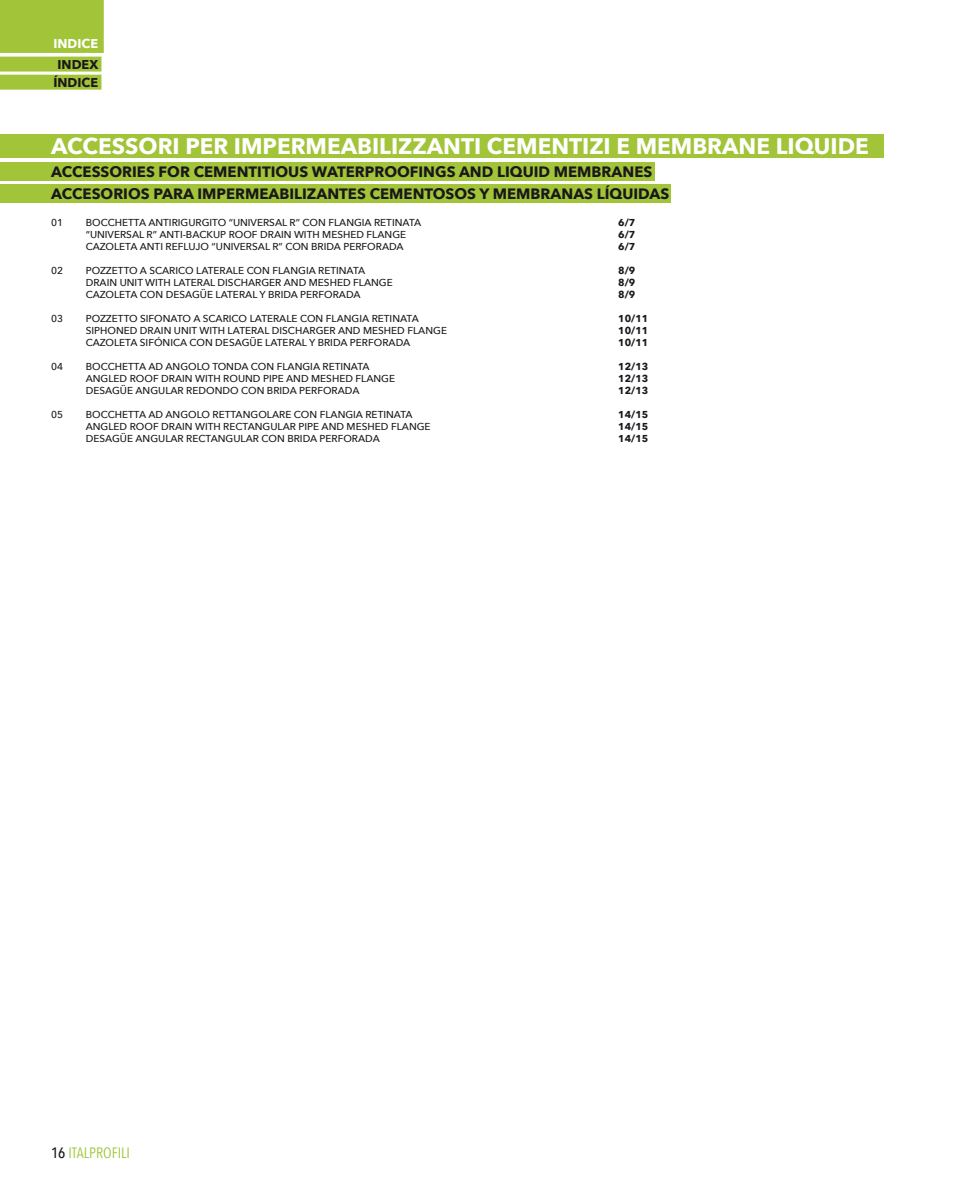
<style>
.page{position:relative;width:978px;height:1191px;background:#fff}
.page>*{position:absolute;margin:0;border:0;box-sizing:border-box;transform-origin:0 0}
.t1{font:700 22.5px "Avenir Next";color:#fff}
.t2{font:700 15px/22.5px "Avenir Next";color:#1a171c}
.t3{font:15px "Avenir Next Condensed";color:#a1c438}
.t4{font:700 12.75px/18px "Avenir Next";color:#1a171c;text-align:center}
.t5{font:700 12.75px "Avenir Next";color:#fff}
.t6{font:500 10.05px "Avenir Next";color:#1a171c}
.t7{font:700 10.05px "Avenir Next";color:#1a171c}
.s1{font-weight:500;color:#1a171c}
</style>
<div class="page">
<div style="left:0;top:57px;width:101px;height:15px;background:#a1c438"></div>
<div style="left:0;top:75px;width:101px;height:15px;background:#a1c438"></div>
<div style="left:0;top:0;width:104px;height:53px;background:#a1c438"></div>
<div style="left:0;top:134px;width:883px;height:23px;background:#a1c438"></div>
<div style="left:0;top:162px;width:655px;height:19px;background:#a1c438"></div>
<div style="left:0;top:184px;width:671px;height:19px;background:#a1c438"></div>
<p class="t5" style="left:53px;top:33px;width:46px">INDICE</p>
<p class="t4" style="left:53px;top:55px;width:46px">INDEX<br>ÍNDICE</p>
<h1 class="t1" style="left:51px;top:127px;width:819px">ACCESSORI PER IMPERMEABILIZZANTI CEMENTIZI E MEMBRANE LIQUIDE</h1>
<h2 class="t2" style="left:51px;top:160px;width:620px">ACCESSORIES FOR CEMENTITIOUS WATERPROOFINGS AND LIQUID MEMBRANES<br>ACCESORIOS PARA IMPERMEABILIZANTES CEMENTOSOS Y MEMBRANAS LÍQUIDAS</h2>
<p class="t6" style="left:51px;top:214px;width:13px">01</p>
<p class="t6" style="left:86px;top:214px;width:337px">BOCCHETTA ANTIRIGURGITO “UNIVERSAL R” CON FLANGIA RETINATA</p>
<p class="t7" style="left:618px;top:214px;width:19px">6/7</p>
<p class="t6" style="left:86px;top:226px;width:322px">“UNIVERSAL R” ANTI-BACKUP ROOF DRAIN WITH MESHED FLANGE</p>
<p class="t7" style="left:618px;top:226px;width:19px">6/7</p>
<p class="t6" style="left:86px;top:238px;width:319px">CAZOLETA ANTI REFLUJO “UNIVERSAL R” CON BRIDA PERFORADA</p>
<p class="t7" style="left:618px;top:238px;width:19px">6/7</p>
<p class="t6" style="left:51px;top:262px;width:13px">02</p>
<p class="t6" style="left:86px;top:262px;width:281px">POZZETTO A SCARICO LATERALE CON FLANGIA RETINATA</p>
<p class="t7" style="left:618px;top:262px;width:19px">8/9</p>
<p class="t6" style="left:86px;top:274px;width:309px">DRAIN UNIT WITH LATERAL DISCHARGER AND MESHED FLANGE</p>
<p class="t7" style="left:618px;top:274px;width:19px">8/9</p>
<p class="t6" style="left:86px;top:286px;width:276px">CAZOLETA CON DESAGÜE LATERAL Y BRIDA PERFORADA</p>
<p class="t7" style="left:618px;top:286px;width:19px">8/9</p>
<p class="t6" style="left:51px;top:310px;width:13px">03</p>
<p class="t6" style="left:86px;top:310px;width:335px">POZZETTO SIFONATO A SCARICO LATERALE CON FLANGIA RETINATA</p>
<p class="t7" style="left:618px;top:310px;width:32px">10/11</p>
<p class="t6" style="left:86px;top:322px;width:363px">SIPHONED DRAIN UNIT WITH LATERAL DISCHARGER AND MESHED FLANGE</p>
<p class="t7" style="left:618px;top:322px;width:32px">10/11</p>
<p class="t6" style="left:86px;top:334px;width:326px">CAZOLETA SIFÓNICA CON DESAGÜE LATERAL Y BRIDA PERFORADA</p>
<p class="t7" style="left:618px;top:334px;width:32px">10/11</p>
<p class="t6" style="left:51px;top:358px;width:13px">04</p>
<p class="t6" style="left:86px;top:358px;width:285px">BOCCHETTA AD ANGOLO TONDA CON FLANGIA RETINATA</p>
<p class="t7" style="left:618px;top:358px;width:32px">12/13</p>
<p class="t6" style="left:86px;top:370px;width:311px">ANGLED ROOF DRAIN WITH ROUND PIPE AND MESHED FLANGE</p>
<p class="t7" style="left:618px;top:370px;width:32px">12/13</p>
<p class="t6" style="left:86px;top:382px;width:275px">DESAGÜE ANGULAR REDONDO CON BRIDA PERFORADA</p>
<p class="t7" style="left:618px;top:382px;width:32px">12/13</p>
<p class="t6" style="left:51px;top:406px;width:13px">05</p>
<p class="t6" style="left:86px;top:406px;width:328px">BOCCHETTA AD ANGOLO RETTANGOLARE CON FLANGIA RETINATA</p>
<p class="t7" style="left:618px;top:406px;width:32px">14/15</p>
<p class="t6" style="left:86px;top:418px;width:346px">ANGLED ROOF DRAIN WITH RECTANGULAR PIPE AND MESHED FLANGE</p>
<p class="t7" style="left:618px;top:418px;width:32px">14/15</p>
<p class="t6" style="left:86px;top:430px;width:296px">DESAGÜE ANGULAR RECTANGULAR CON BRIDA PERFORADA</p>
<p class="t7" style="left:618px;top:430px;width:32px">14/15</p>
<h2 class="t3" style="left:51px;top:1140px;width:80px"><span class="s1">16</span> ITALPROFILI</h2>
</div>
